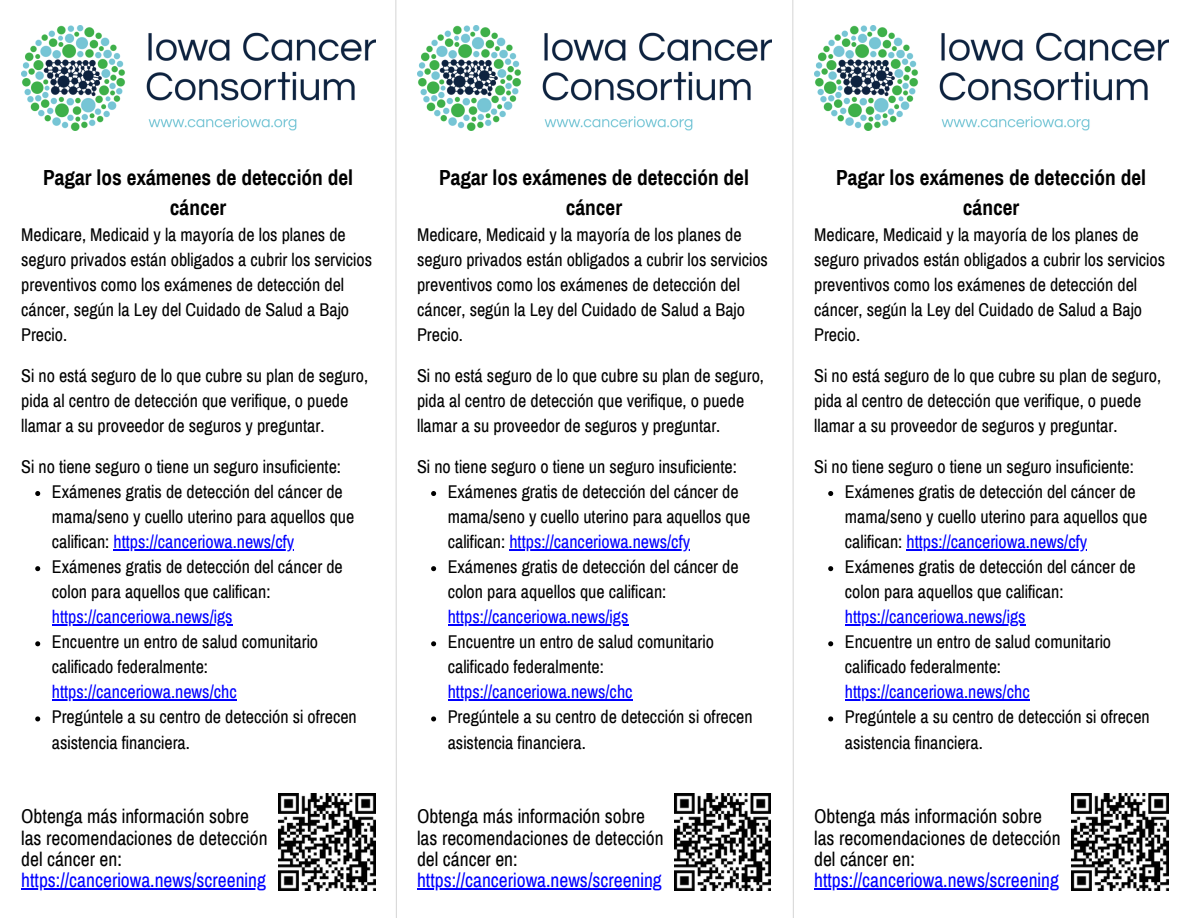
<style>
.page{position:relative;width:1188px;height:918px;background:#fff}
.page>*{position:absolute;margin:0;border:0;box-sizing:border-box;transform-origin:0 0}
.t1{font:700 21.3px/29.1px "Archivo Narrow";color:#000;text-align:center}
.t2{font:19.5px/21.5px "Archivo Narrow";color:#000}
.t3{font:19.5px "Archivo Narrow";color:#00f}
.t4{font:18px/25px "Archivo Narrow";color:#000}
.t5{font:18px "Archivo Narrow";color:#00f}
.s1{color:#00f}
</style>
<div class="page">
<svg style="left:395px;top:0;width:2px;height:918px"></svg>
<svg style="left:792px;top:0;width:2px;height:918px"></svg>
<img style="left:21px;top:25px;width:355px;height:106px">
<img style="left:278px;top:794px;width:97px;height:96px">
<hr style="left:21px;top:889px;width:245px;height:1px;background:#00f">
<svg style="left:35px;top:491px;width:5px;height:5px"></svg>
<hr style="left:114px;top:549px;width:180px;height:1px;background:#00f">
<svg style="left:35px;top:566px;width:5px;height:5px"></svg>
<hr style="left:52px;top:624px;width:181px;height:1px;background:#00f">
<svg style="left:35px;top:641px;width:5px;height:5px"></svg>
<hr style="left:52px;top:699px;width:185px;height:1px;background:#00f">
<svg style="left:35px;top:716px;width:5px;height:5px"></svg>
<img style="left:417px;top:25px;width:354px;height:106px">
<img style="left:674px;top:794px;width:97px;height:96px">
<hr style="left:417px;top:889px;width:245px;height:1px;background:#00f">
<svg style="left:431px;top:491px;width:5px;height:5px"></svg>
<hr style="left:509px;top:549px;width:181px;height:1px;background:#00f">
<svg style="left:431px;top:566px;width:5px;height:5px"></svg>
<hr style="left:448px;top:624px;width:181px;height:1px;background:#00f">
<svg style="left:431px;top:641px;width:5px;height:5px"></svg>
<hr style="left:448px;top:699px;width:185px;height:1px;background:#00f">
<svg style="left:431px;top:716px;width:5px;height:5px"></svg>
<img style="left:814px;top:25px;width:355px;height:106px">
<img style="left:1071px;top:794px;width:97px;height:96px">
<hr style="left:814px;top:889px;width:245px;height:1px;background:#00f">
<svg style="left:828px;top:491px;width:5px;height:5px"></svg>
<hr style="left:906px;top:549px;width:181px;height:1px;background:#00f">
<svg style="left:828px;top:566px;width:5px;height:5px"></svg>
<hr style="left:845px;top:624px;width:181px;height:1px;background:#00f">
<svg style="left:828px;top:641px;width:5px;height:5px"></svg>
<hr style="left:845px;top:699px;width:185px;height:1px;background:#00f">
<svg style="left:828px;top:716px;width:5px;height:5px"></svg>
<h1 class="t1" style="left:43px;top:164px;width:311px">Pagar los exámenes de detección del cáncer</h1>
<h1 class="t4" style="left:21px;top:222px;width:352px">Medicare, Medicaid y la mayoría de los planes de seguro privados están obligados a cubrir los servicios preventivos como los exámenes de detección del cáncer, según la Ley del Cuidado de Salud a Bajo Precio.</h1>
<h1 class="t4" style="left:21px;top:363px;width:348px">Si no está seguro de lo que cubre su plan de seguro, pida al centro de detección que verifique, o puede llamar a su proveedor de seguros y preguntar.</h1>
<h1 class="t4" style="left:21px;top:454px;width:321px">Si no tiene seguro o tiene un seguro insuficiente:</h1>
<h1 class="t4" style="left:52px;top:479px;width:304px">Exámenes gratis de detección del cáncer de mama/seno y cuello uterino para aquellos que califican: <span class="s1">https://canceriowa.news/cfy</span></h1>
<h1 class="t4" style="left:52px;top:555px;width:292px">Exámenes gratis de detección del cáncer de colon para aquellos que califican:</h1>
<p class="t4" style="left:52px;top:605px;width:268px"><span class="s1">https://canceriowa.news/igs<br></span>Encuentre un entro de salud comunitario calificado federalmente:</p>
<p class="t4" style="left:52px;top:680px;width:306px"><span class="s1">https://canceriowa.news/chc<br></span>Pregúntele a su centro de detección si ofrecen asistencia financiera.</p>
<h1 class="t2" style="left:21px;top:806px;width:248px">Obtenga más información sobre las recomendaciones de detección del cáncer en:</h1>
<h1 class="t3" style="left:21px;top:870px;width:246px">https://canceriowa.news/screening</h1>
<h1 class="t1" style="left:439px;top:164px;width:311px">Pagar los exámenes de detección del cáncer</h1>
<h1 class="t4" style="left:417px;top:222px;width:352px">Medicare, Medicaid y la mayoría de los planes de seguro privados están obligados a cubrir los servicios preventivos como los exámenes de detección del cáncer, según la Ley del Cuidado de Salud a Bajo Precio.</h1>
<h1 class="t4" style="left:417px;top:363px;width:348px">Si no está seguro de lo que cubre su plan de seguro, pida al centro de detección que verifique, o puede llamar a su proveedor de seguros y preguntar.</h1>
<h1 class="t4" style="left:417px;top:454px;width:321px">Si no tiene seguro o tiene un seguro insuficiente:</h1>
<h1 class="t4" style="left:448px;top:479px;width:304px">Exámenes gratis de detección del cáncer de mama/seno y cuello uterino para aquellos que califican: <span class="s1">https://canceriowa.news/cfy</span></h1>
<p class="t4" style="left:448px;top:555px;width:292px">Exámenes gratis de detección del cáncer de colon para aquellos que califican:</p>
<p class="t4" style="left:448px;top:605px;width:268px"><span class="s1">https://canceriowa.news/igs<br></span>Encuentre un entro de salud comunitario calificado federalmente:</p>
<h1 class="t4" style="left:448px;top:680px;width:306px"><span class="s1">https://canceriowa.news/chc<br></span>Pregúntele a su centro de detección si ofrecen asistencia financiera.</h1>
<h1 class="t2" style="left:417px;top:806px;width:248px">Obtenga más información sobre las recomendaciones de detección del cáncer en:</h1>
<h1 class="t3" style="left:417px;top:870px;width:246px">https://canceriowa.news/screening</h1>
<h1 class="t1" style="left:836px;top:164px;width:311px">Pagar los exámenes de detección del cáncer</h1>
<h1 class="t4" style="left:814px;top:222px;width:352px">Medicare, Medicaid y la mayoría de los planes de seguro privados están obligados a cubrir los servicios preventivos como los exámenes de detección del cáncer, según la Ley del Cuidado de Salud a Bajo Precio.</h1>
<h1 class="t4" style="left:814px;top:363px;width:348px">Si no está seguro de lo que cubre su plan de seguro, pida al centro de detección que verifique, o puede llamar a su proveedor de seguros y preguntar.</h1>
<h1 class="t4" style="left:814px;top:454px;width:321px">Si no tiene seguro o tiene un seguro insuficiente:</h1>
<p class="t4" style="left:845px;top:479px;width:304px">Exámenes gratis de detección del cáncer de mama/seno y cuello uterino para aquellos que califican: <span class="s1">https://canceriowa.news/cfy </span>Exámenes gratis de detección del cáncer de colon para aquellos que califican:</p>
<p class="t5" style="left:845px;top:607px;width:182px">https://canceriowa.news/igs</p>
<p class="t4" style="left:845px;top:630px;width:268px">Encuentre un entro de salud comunitario calificado federalmente:</p>
<p class="t5" style="left:845px;top:683px;width:186px">https://canceriowa.news/chc</p>
<p class="t4" style="left:845px;top:705px;width:306px">Pregúntele a su centro de detección si ofrecen asistencia financiera.</p>
<h1 class="t2" style="left:814px;top:806px;width:248px">Obtenga más información sobre las recomendaciones de detección del cáncer en:</h1>
<h1 class="t3" style="left:814px;top:870px;width:246px">https://canceriowa.news/screening</h1>
</div>
